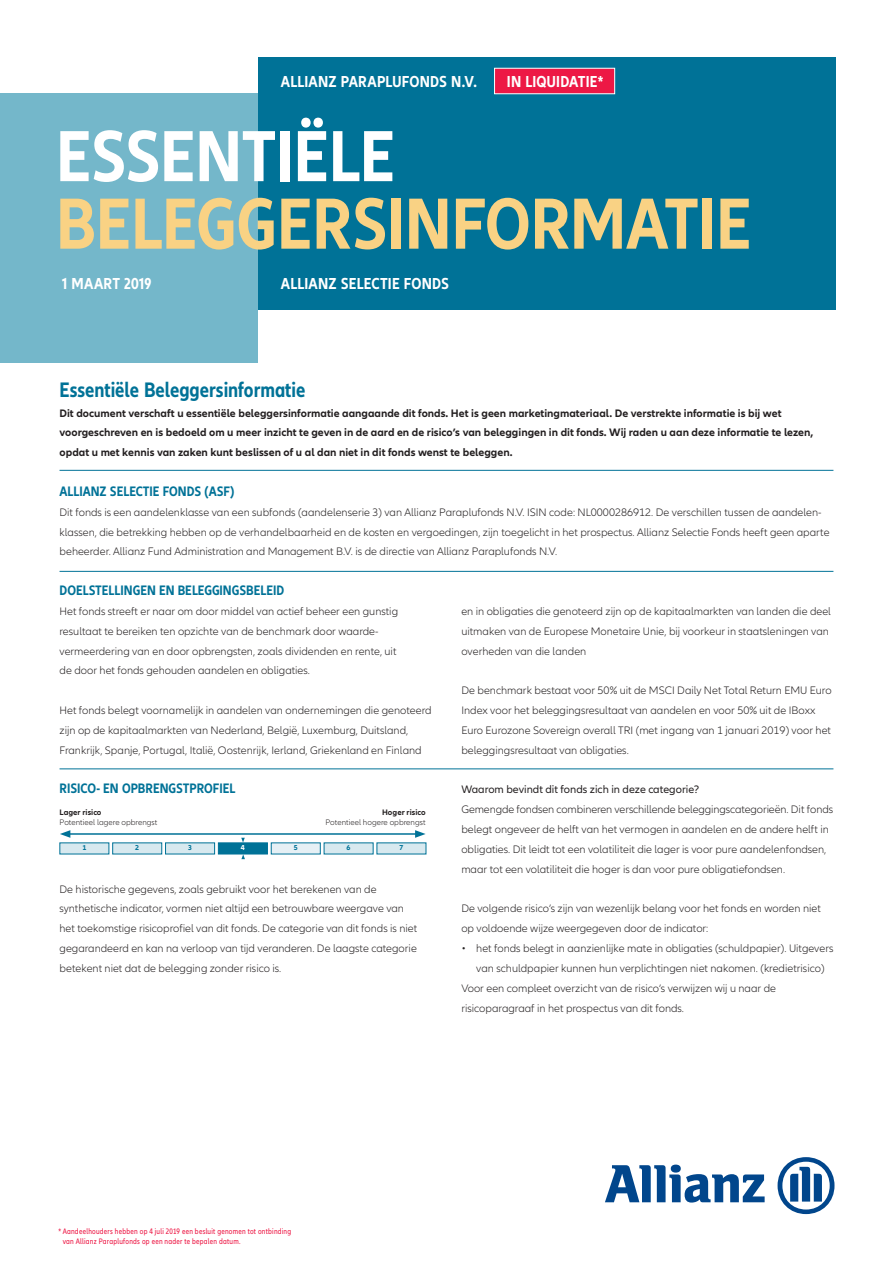
<style>
.page{position:relative;width:893px;height:1263px;background:#fff}
.page>*{position:absolute;margin:0;border:0;box-sizing:border-box;transform-origin:0 0}
.Headline_36pt{font:700 condensed 75px "Allianz Neo";color:#f9d284}
.Headline_36pt-2{font:700 condensed 75px "Allianz Neo";letter-spacing:-.005em;color:#fff}
.Artikel{font:700 condensed 21.75px "Allianz Neo";color:#007297}
.Intro_Caps_11pt{font:700 condensed 16.5px "Allianz Neo";letter-spacing:.015em;color:#fff}
.Artikel-2{font:700 condensed 14.25px "Allianz Neo";color:#007297}
.Bodytekst_7_5_13_22{font:300 11.25px/19.8px "Allianz Neo";color:#231f20}
.Bodytekst_7_5_13_22-2{font:700 11.25px/19.8px "Allianz Neo";color:#231f20}
.Bodytekst_7_5_13_22-3{font:11.25px "Allianz Neo";color:#231f20}
.t1{font:condensed 8.25px "Allianz Neo";letter-spacing:.03em;color:#ed1845}
.t2{font:300 8.25px "Allianz Neo";color:#231f20}
.t3{font:700 8.25px "Allianz Neo";color:#231f20}
.t4{font:700 7.5px "Allianz Neo";color:#007297}
.t5{font:700 7.5px "Allianz Neo";color:#fff}
</style>
<div class="page">
<svg style="left:59px;top:830px;width:368px;height:29px"></svg>
<div style="left:0;top:93px;width:258px;height:270px;background:#74b7ca"></div>
<div style="left:258px;top:57px;width:578px;height:252px;background:#007297"></div>
<hr style="left:60px;top:571px;width:773px;height:1px;background:#007297">
<hr style="left:60px;top:768px;width:773px;height:1px;background:#007297">
<hr style="left:60px;top:470px;width:773px;height:1px;background:#007297">
<svg style="left:605px;top:1164px;width:160px;height:38px"></svg>
<svg style="left:777px;top:1157px;width:57px;height:57px"></svg>
<div style="left:494px;top:68px;width:121px;height:26px;background:#ed1845;border:1px solid #fff"></div>
<p class="Intro_Caps_11pt" style="left:281px;top:72px;width:198px">ALLIANZ PARAPLUFONDS N.V.</p>
<p class="Intro_Caps_11pt" style="left:507px;top:72px;width:98px">IN LIQUIDATIE*</p>
<p class="Headline_36pt-2" style="left:56px;top:113px;width:340px">ESSENTIËLE</p>
<p class="Headline_36pt" style="left:56px;top:180px;width:697px">BELEGGERSINFORMATIE</p>
<p class="Intro_Caps_11pt" style="left:281px;top:274px;width:170px">ALLIANZ SELECTIE FONDS</p>
<p class="Intro_Caps_11pt" style="left:62px;top:274px;width:91px">1 MAART 2019</p>
<p class="Artikel" style="left:60px;top:377px;width:247px">Essentiële Beleggersinformatie</p>
<p class="Bodytekst_7_5_13_22-2" style="left:60px;top:403px;width:755px">Dit document verschaft u essentiële beleggersinformatie aangaande dit fonds. Het is geen marketingmateriaal. De verstrekte informatie is bij wet voorgeschreven en is bedoeld om u meer inzicht te geven in de aard en de risico’s van beleggingen in dit fonds. Wij raden u aan deze informatie te lezen, opdat u met kennis van zaken kunt beslissen of u al dan niet in dit fonds wenst te beleggen.</p>
<p class="Artikel-2" style="left:60px;top:483px;width:176px">ALLIANZ SELECTIE FONDS (ASF)</p>
<p class="Bodytekst_7_5_13_22" style="left:60px;top:502px;width:772px">Dit fonds is een aandelenklasse van een subfonds (aandelenserie 3) van Allianz Paraplufonds N.V. ISIN code: NL0000286912. De verschillen tussen de aandelen&shy;klassen, die betrekking hebben op de verhandelbaarheid en de kosten en vergoedingen, zijn toegelicht in het prospectus. Allianz Selectie Fonds heeft geen aparte beheerder. Allianz Fund Administration and Management B.V. is de directie van Allianz Paraplufonds N.V.</p>
<p class="Artikel-2" style="left:60px;top:582px;width:226px">DOELSTELLINGEN EN BELEGGINGSBELEID</p>
<p class="Bodytekst_7_5_13_22" style="left:60px;top:601px;width:340px">Het fonds streeft er naar om door middel van actief beheer een gunstig resultaat te bereiken ten opzichte van de benchmark door waarde&shy;vermeerdering van en door opbrengsten, zoals dividenden en rente, uit de door het fonds gehouden aandelen en obligaties.</p>
<p class="Bodytekst_7_5_13_22" style="left:60px;top:701px;width:374px">Het fonds belegt voornamelijk in aandelen van ondernemingen die genoteerd zijn op de kapitaalmarkten van Nederland, België, Luxemburg, Duitsland,<br>Frankrijk, Spanje, Portugal, Italië, Oostenrijk, Ierland, Griekenland en Finland</p>
<p class="Artikel-2" style="left:60px;top:780px;width:177px">RISICO- EN OPBRENGSTPROFIEL</p>
<p class="t3" style="left:60px;top:807px;width:43px">Lager risico</p>
<p class="t3" style="left:382px;top:807px;width:45px">Hoger risico</p>
<p class="t2" style="left:60px;top:818px;width:99px">Potentieel lagere opbrengst</p>
<p class="t2" style="left:325px;top:818px;width:102px">Potentieel hogere opbrengst</p>
<p class="t4" style="left:82px;top:843px;width:5px">1</p>
<p class="t4" style="left:135px;top:843px;width:5px">2</p>
<p class="t4" style="left:188px;top:843px;width:5px">3</p>
<p class="t5" style="left:241px;top:843px;width:5px">4</p>
<p class="t4" style="left:294px;top:843px;width:5px">5</p>
<p class="t4" style="left:347px;top:843px;width:5px">6</p>
<p class="t4" style="left:399px;top:843px;width:5px">7</p>
<p class="Bodytekst_7_5_13_22" style="left:60px;top:879px;width:359px">De historische gegevens, zoals gebruikt voor het berekenen van de synthetische indicator, vormen niet altijd een betrouwbare weergave van het toekomstige risicoprofiel van dit fonds. De categorie van dit fonds is niet gegarandeerd en kan na verloop van tijd veranderen. De laagste categorie betekent niet dat de belegging zonder risico is.</p>
<p class="Bodytekst_7_5_13_22" style="left:461px;top:601px;width:371px">en in obligaties die genoteerd zijn op de kapitaalmarkten van landen die deel uitmaken van de Europese Monetaire Unie, bij voorkeur in staatsleningen van overheden van die landen</p>
<p class="Bodytekst_7_5_13_22" style="left:461px;top:681px;width:372px">De benchmark bestaat voor 50% uit de MSCI Daily Net Total Return EMU Euro Index voor het beleggingsresultaat van aandelen en voor 50% uit de IBoxx Euro Eurozone Sovereign overall TRI (met ingang van 1 januari 2019) voor het beleggingsresultaat van obligaties.</p>
<p class="Bodytekst_7_5_13_22-3" style="left:461px;top:783px;width:240px">Waarom bevindt dit fonds zich in deze categorie?</p>
<p class="Bodytekst_7_5_13_22" style="left:461px;top:800px;width:373px">Gemengde fondsen combineren verschillende beleggingscategorieën. Dit fonds belegt ongeveer de helft van het vermogen in aandelen en de andere helft in obligaties. Dit leidt tot een volatiliteit die lager is voor pure aandelenfondsen, maar tot een volatiliteit die hoger is dan voor pure obligatiefondsen.</p>
<p class="Bodytekst_7_5_13_22" style="left:461px;top:899px;width:361px">De volgende risico’s zijn van wezenlijk belang voor het fonds en worden niet op voldoende wijze weergegeven door de indicator:</p>
<p class="Bodytekst_7_5_13_22" style="left:461px;top:939px;width:374px;text-align:center">• het fonds belegt in aanzienlijke mate in obligaties (schuldpapier). Uitgevers van schuldpapier kunnen hun verplichtingen niet nakomen. (kredietrisico)</p>
<p class="Bodytekst_7_5_13_22" style="left:461px;top:978px;width:316px">Voor een compleet overzicht van de risico’s verwijzen wij u naar de risicoparagraaf in het prospectus van dit fonds.</p>
<p class="t1" style="left:58px;top:1227px;width:234px">* Aandeelhouders hebben op 4 juli 2019 een besluit genomen tot ontbinding</p>
<p class="t1" style="left:63px;top:1237px;width:179px">van Allianz Paraplufonds op een nader te bepalen datum.</p>
</div>
